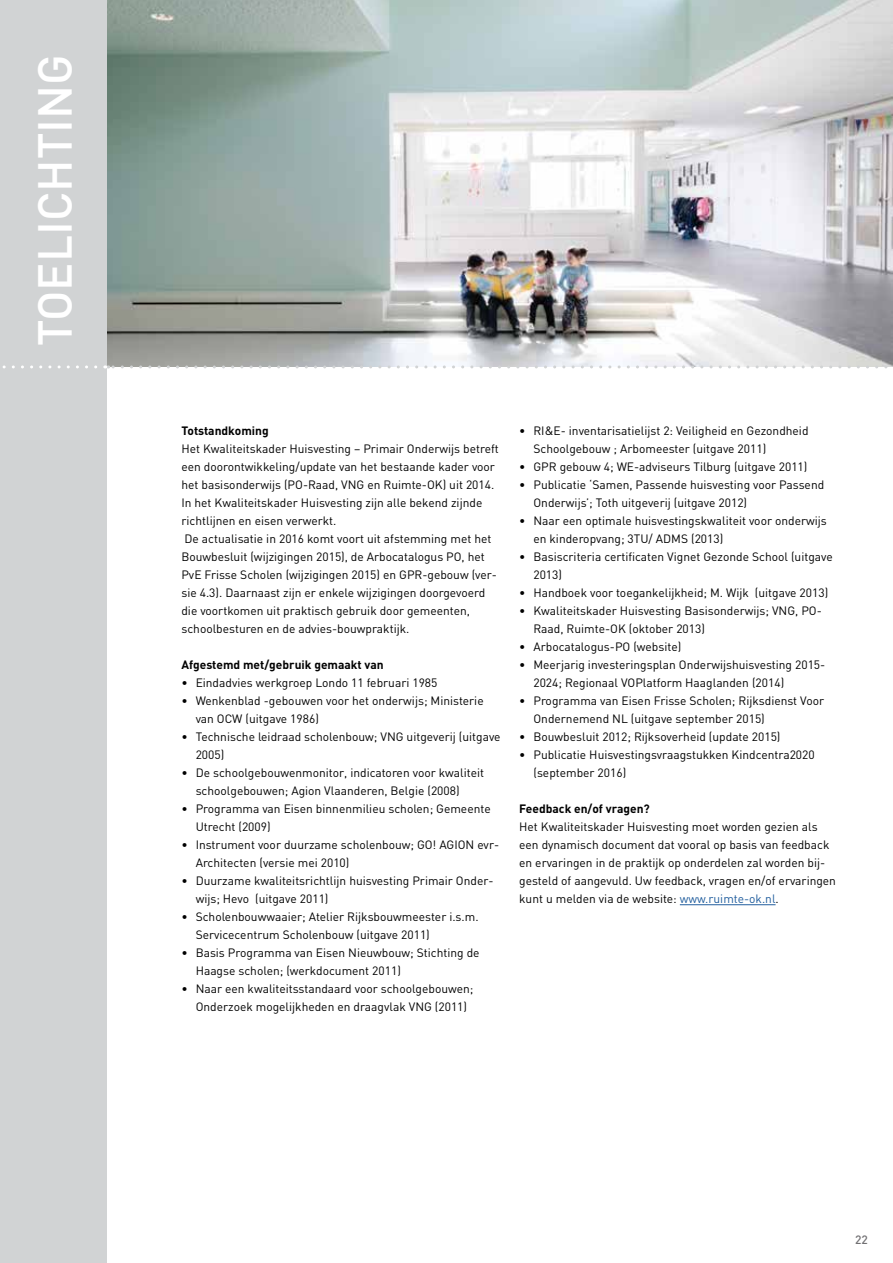
<style>
.page{position:relative;width:893px;height:1263px;background:#fff}
.page>*{position:absolute;margin:0;border:0;box-sizing:border-box;transform-origin:0 0}
.t1{font:500 47.1px "DIN";color:#fff}
.t2{font:12px/18px "DIN";color:#000}
.t3{font:700 12px "DIN";color:#000}
.t4{font:500 12px "DIN";color:#717073}
.s1{color:#215e9e}
</style>
<div class="page">
<img style="left:106px;top:0;width:787px;height:365px">
<hr style="left:680px;top:904px;width:96px;height:1px;background:#215e9e">
<div style="left:0;top:0;width:106px;height:1263px;background:#d1d3d4"></div>
<svg style="left:105px;top:365px;width:788px;height:3px"></svg>
<svg style="left:2px;top:365px;width:94px;height:3px"></svg>
<h1 class="t1" style="left:25px;top:346px;width:294px;rotate:-90deg">TOELICHTING</h1>
<p class="t3" style="left:181px;top:423px;width:89px">Totstandkoming</p>
<p class="t2" style="left:181px;top:440px;width:319px">Het Kwaliteitskader Huisvesting – Primair Onderwijs betreft een doorontwikkeling/update van het bestaande kader voor het basisonderwijs (PO-Raad, VNG en Ruimte-OK) uit 2014.<br>In het Kwaliteitskader Huisvesting zijn alle bekend zijnde richtlijnen en eisen verwerkt.<br>De actualisatie in 2016 komt voort uit afstemming met het Bouwbesluit (wijzigingen 2015), de Arbocatalogus PO, het PvE Frisse Scholen (wijzigingen 2015) en GPR-gebouw (ver&shy;sie 4.3). Daarnaast zijn er enkele wijzigingen doorgevoerd die voortkomen uit praktisch gebruik door gemeenten, schoolbesturen en de advies-bouwpraktijk.</p>
<p class="t3" style="left:181px;top:657px;width:204px">Afgestemd met/gebruik gemaakt van</p>
<p class="t2" style="left:181px;top:674px;width:258px">• Eindadvies werkgroep Londo 11 februari 1985</p>
<p class="t2" style="left:196px;top:692px;width:289px;text-indent:-14px">• Wenkenblad -gebouwen voor het onderwijs; Ministerie van OCW (uitgave 1986)</p>
<p class="t2" style="left:196px;top:728px;width:306px;text-indent:-14px">• Technische leidraad scholenbouw; VNG uitgeverij (uitgave<br>2005)</p>
<p class="t2" style="left:196px;top:764px;width:290px;text-indent:-14px">• De schoolgebouwenmonitor, indicatoren voor kwaliteit schoolgebouwen; Agion Vlaanderen, Belgie (2008)</p>
<p class="t2" style="left:196px;top:800px;width:296px;text-indent:-14px">• Programma van Eisen binnenmilieu scholen; Gemeente<br>Utrecht (2009)</p>
<p class="t2" style="left:196px;top:836px;width:305px;text-indent:-14px">• Instrument voor duurzame scholenbouw; GO! AGION evr-<br>Architecten (versie mei 2010)</p>
<p class="t2" style="left:196px;top:872px;width:299px;text-indent:-14px">• Duurzame kwaliteitsrichtlijn huisvesting Primair Onder&shy;wijs; Hevo (uitgave 2011)</p>
<p class="t2" style="left:196px;top:908px;width:284px;text-indent:-14px">• Scholenbouwwaaier; Atelier Rijksbouwmeester i.s.m.<br>Servicecentrum Scholenbouw (uitgave 2011)</p>
<p class="t2" style="left:196px;top:944px;width:285px;text-indent:-14px">• Basis Programma van Eisen Nieuwbouw; Stichting de<br>Haagse scholen; (werkdocument 2011)</p>
<p class="t2" style="left:196px;top:980px;width:279px;text-indent:-14px">• Naar een kwaliteitsstandaard voor schoolgebouwen;<br>Onderzoek mogelijkheden en draagvlak VNG (2011)</p>
<p class="t2" style="left:533px;top:421px;width:277px;text-indent:-14px">• RI&amp;E- inventarisatielijst 2: Veiligheid en Gezondheid<br>Schoolgebouw ; Arbomeester (uitgave 2011)</p>
<p class="t2" style="left:519px;top:457px;width:290px">• GPR gebouw 4; WE-adviseurs Tilburg (uitgave 2011)</p>
<p class="t2" style="left:533px;top:475px;width:292px;text-indent:-14px">• Publicatie ‘Samen, Passende huisvesting voor Passend<br>Onderwijs’; Toth uitgeverij (uitgave 2012)</p>
<p class="t2" style="left:533px;top:511px;width:295px;text-indent:-14px">• Naar een optimale huisvestingskwaliteit voor onderwijs en kinderopvang; 3TU/ ADMS (2013)</p>
<p class="t2" style="left:533px;top:547px;width:301px;text-indent:-14px">• Basiscriteria certificaten Vignet Gezonde School (uitgave<br>2013)</p>
<p class="t2" style="left:519px;top:583px;width:311px">• Handboek voor toegankelijkheid; M. Wijk (uitgave 2013)</p>
<p class="t2" style="left:533px;top:601px;width:290px;text-indent:-14px">• Kwaliteitskader Huisvesting Basisonderwijs; VNG, PO-<br>Raad, Ruimte-OK (oktober 2013)</p>
<p class="t2" style="left:519px;top:637px;width:164px">• Arbocatalogus-PO (website)</p>
<p class="t2" style="left:533px;top:655px;width:293px;text-indent:-14px">• Meerjarig investeringsplan Onderwijshuisvesting 2015-<br>2024; Regionaal VOPlatform Haaglanden (2014)</p>
<p class="t2" style="left:533px;top:691px;width:292px;text-indent:-14px">• Programma van Eisen Frisse Scholen; Rijksdienst Voor<br>Ondernemend NL (uitgave september 2015)</p>
<p class="t2" style="left:519px;top:727px;width:263px">• Bouwbesluit 2012; Rijksoverheid (update 2015)</p>
<p class="t2" style="left:533px;top:745px;width:283px;text-indent:-14px">• Publicatie Huisvestingsvraagstukken Kindcentra2020 (september 2016)</p>
<p class="t3" style="left:519px;top:801px;width:132px">Feedback en/of vragen?</p>
<p class="t2" style="left:519px;top:817px;width:318px">Het Kwaliteitskader Huisvesting moet worden gezien als een dynamisch document dat vooral op basis van feedback en ervaringen in de praktijk op onderdelen zal worden bij&shy;gesteld of aangevuld. Uw feedback, vragen en/of ervaringen kunt u melden via de website: <span class="s1">www.ruimte-ok.nl</span>.</p>
<p class="t4" style="left:855px;top:1231px;width:14px">22</p>
</div>
